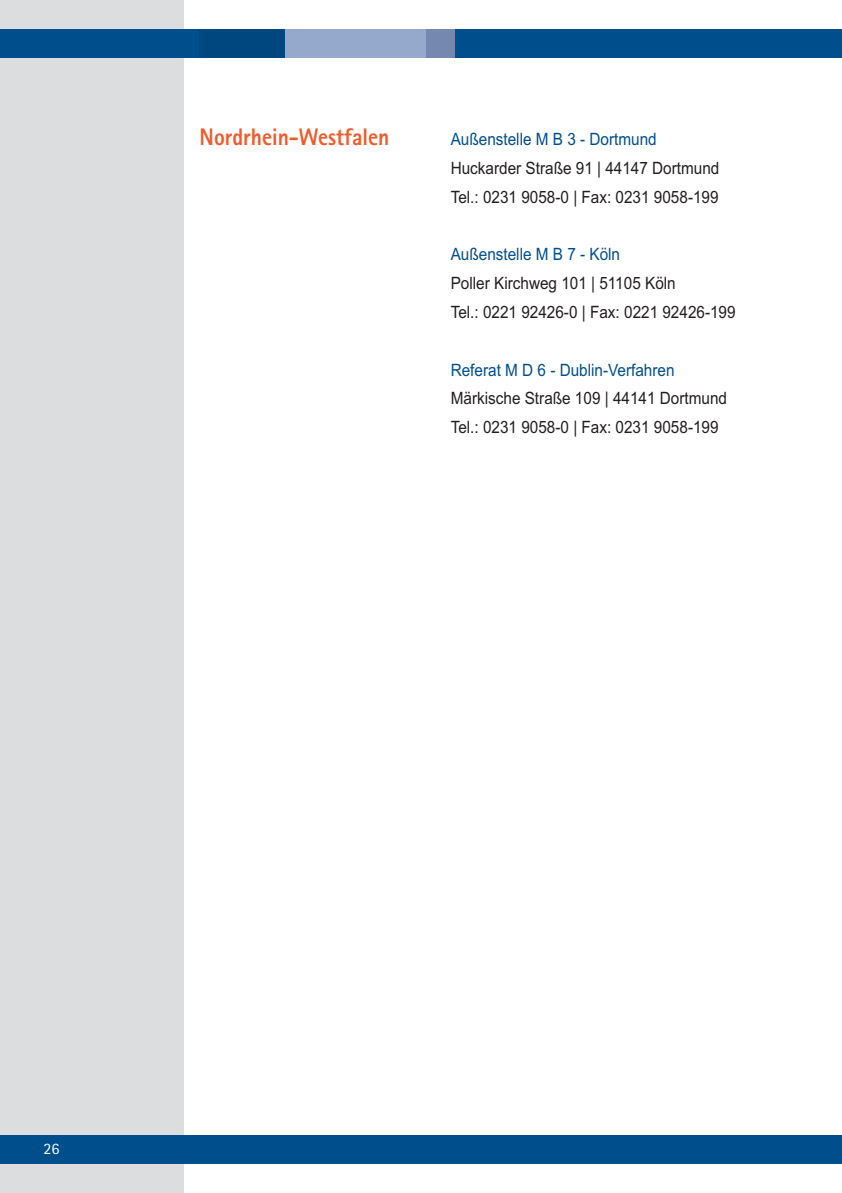
<style>
.page{position:relative;width:842px;height:1193px;background:#fff}
.page>*{position:absolute;margin:0;border:0;box-sizing:border-box;transform-origin:0 0}
.t1{font:800 24px "Agfa Rotis Sans Serif";color:#f15a29;scale:.9 1}
.t2{font:17px/28.8px "Arial";color:#231f20;scale:.9 1}
.t3{font:17px "Arial";color:#004f8d;scale:.9 1}
.t4{font:16px "Agfa Rotis Sans Serif";color:#fff}
</style>
<div class="page">
<div style="left:0;top:0;width:183px;height:1193px;background:#dcddde"></div>
<div style="left:0;top:1135px;width:840px;height:28px;background:#004f8d"></div>
<div style="left:0;top:29px;width:840px;height:29px;background:#004f8d"></div>
<div style="left:284px;top:29px;width:142px;height:29px;background:#95a9cd"></div>
<div style="left:199px;top:29px;width:85px;height:29px;background:#00467f"></div>
<div style="left:426px;top:29px;width:29px;height:29px;background:#7488b0"></div>
<h1 class="t1" style="left:199px;top:128px;width:212px">Nordrhein-Westfalen</h1>
<p class="t3" style="left:450px;top:133px;width:230px">Außenstelle M B 3 - Dortmund</p>
<p class="t2" style="left:450px;top:155px;width:300px">Huckarder Straße 91 | 44147 Dortmund<br>Tel.: 0231 9058-0 | Fax: 0231 9058-199</p>
<p class="t3" style="left:450px;top:248px;width:190px">Außenstelle M B 7 - Köln</p>
<p class="t2" style="left:450px;top:270px;width:318px">Poller Kirchweg 101 | 51105 Köln<br>Tel.: 0221 92426-0 | Fax: 0221 92426-199</p>
<p class="t3" style="left:450px;top:363px;width:250px">Referat M D 6 - Dublin-Verfahren</p>
<p class="t2" style="left:450px;top:385px;width:308px">Märkische Straße 109 | 44141 Dortmund<br>Tel.: 0231 9058-0 | Fax: 0231 9058-199</p>
<p class="t4" style="left:43px;top:1142px;width:17px">26</p>
</div>
